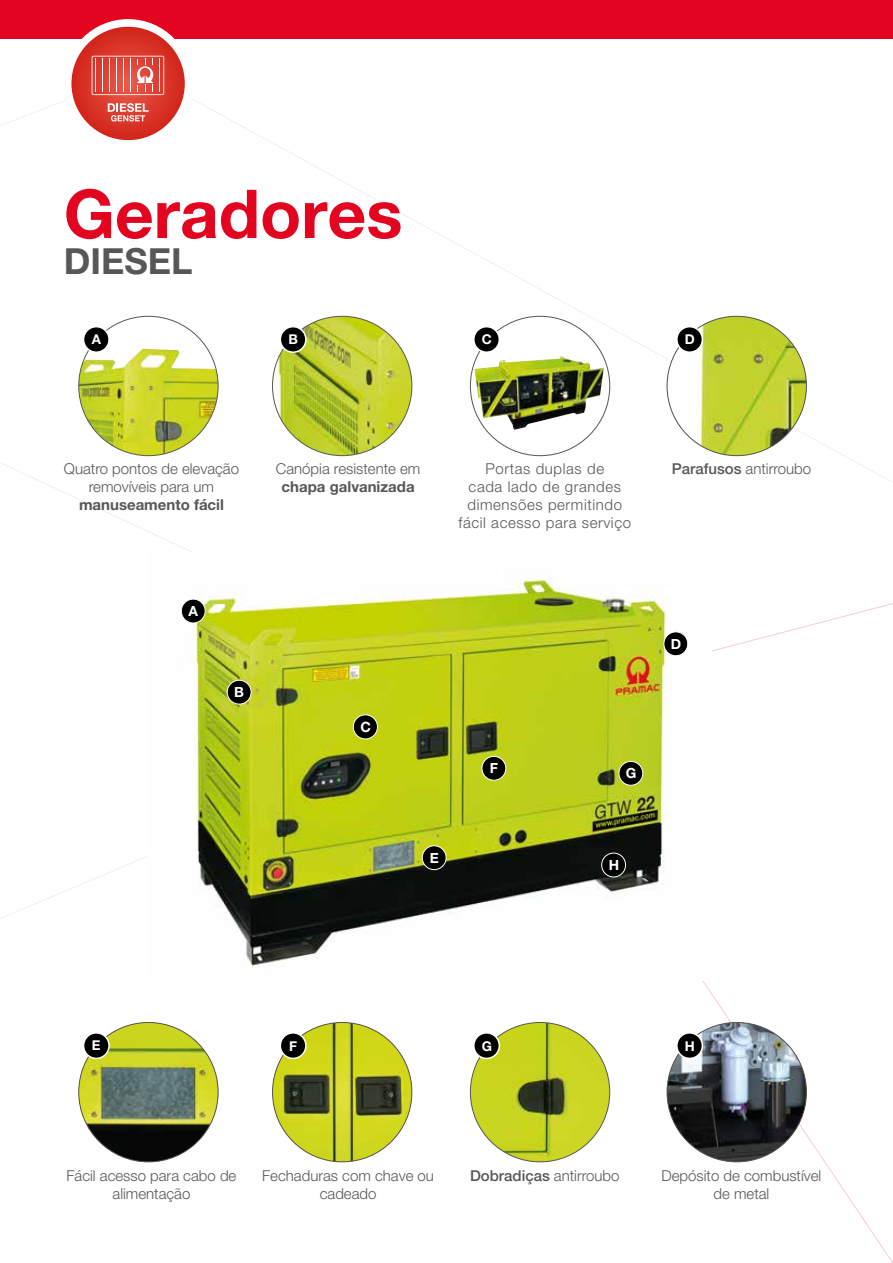
<style>
.page{position:relative;width:893px;height:1263px;background:#fff}
.page>*{position:absolute;margin:0;border:0;box-sizing:border-box;transform-origin:0 0}
.t1{font:700 67.5px "Helvetica Neue LT Pro";color:#e30520}
.t2{font:700 36px "Helvetica Neue LT Pro";color:#575756}
.t3{font:300 15px/18px "Helvetica Neue LT Pro";color:#575756;text-align:center}
.t4{font:300 15px/18px "Helvetica Neue LT Pro";letter-spacing:.04em;color:#575756;text-align:center}
.t5{font:700 15px "Helvetica Neue LT Pro";color:#575756}
.t6{font:500 15px "Helvetica Neue LT Pro";color:#575756}
.t7{font:700 14.1px "Helvetica Neue LT Pro";color:#fff}
.t8{font:700 13.95px "Helvetica Neue LT Pro";color:#fff}
.t9{font:700 13.5px "Helvetica Neue LT Pro";color:#fff}
.s1{font-weight:500}
.s2{font-weight:300}
</style>
<div class="page">
<div style="left:0;top:0;width:893px;height:38px;background:#e30520"></div>
<svg style="left:64px;top:19px;width:128px;height:122px"></svg>
<img style="left:181px;top:571px;width:507px;height:397px">
<div style="left:181px;top:599px;width:24px;height:24px;background:#000;border-radius:50%"></div>
<div style="left:181px;top:599px;width:25px;height:24px;border:1px solid #fff;border-radius:50%"></div>
<div style="left:227px;top:680px;width:24px;height:24px;background:#000;border-radius:50%"></div>
<div style="left:227px;top:680px;width:24px;height:24px;border:1px solid #fff;border-radius:50%"></div>
<div style="left:353px;top:715px;width:24px;height:24px;background:#000;border-radius:50%"></div>
<div style="left:353px;top:714px;width:25px;height:25px;border:1px solid #fff;border-radius:50%"></div>
<div style="left:664px;top:632px;width:24px;height:24px;background:#000;border-radius:50%"></div>
<div style="left:663px;top:631px;width:25px;height:25px;border:1px solid #fff;border-radius:50%"></div>
<div style="left:422px;top:846px;width:24px;height:24px;background:#000;border-radius:50%"></div>
<div style="left:422px;top:845px;width:24px;height:25px;border:1px solid #fff;border-radius:50%"></div>
<div style="left:482px;top:756px;width:24px;height:24px;background:#000;border-radius:50%"></div>
<div style="left:482px;top:756px;width:24px;height:25px;border:1px solid #fff;border-radius:50%"></div>
<div style="left:619px;top:761px;width:24px;height:24px;background:#000;border-radius:50%"></div>
<div style="left:618px;top:761px;width:25px;height:25px;border:1px solid #fff;border-radius:50%"></div>
<div style="left:602px;top:853px;width:23px;height:24px;background:#000;border-radius:50%"></div>
<div style="left:601px;top:853px;width:25px;height:24px;border:1px solid #fff;border-radius:50%"></div>
<img style="left:273px;top:316px;width:139px;height:140px;border-radius:70px">
<img style="left:79px;top:349px;width:139px;height:107px">
<img style="left:474px;top:356px;width:130px;height:74px">
<img style="left:667px;top:316px;width:139px;height:140px;border-radius:70px">
<div style="left:280px;top:327px;width:26px;height:25px;background:#000;border-radius:50%"></div>
<div style="left:280px;top:326px;width:27px;height:27px;border:2px solid #fff;border-radius:50%"></div>
<div style="left:84px;top:327px;width:25px;height:25px;background:#000;border-radius:50%"></div>
<div style="left:83px;top:326px;width:27px;height:27px;border:2px solid #fff;border-radius:50%"></div>
<div style="left:474px;top:327px;width:25px;height:25px;background:#000;border-radius:50%"></div>
<div style="left:473px;top:326px;width:27px;height:27px;border:2px solid #fff;border-radius:50%"></div>
<div style="left:677px;top:327px;width:25px;height:25px;background:#000;border-radius:50%"></div>
<div style="left:676px;top:326px;width:27px;height:27px;border:2px solid #fff;border-radius:50%"></div>
<img style="left:273px;top:1022px;width:139px;height:140px;border-radius:70px">
<img style="left:79px;top:1022px;width:139px;height:140px;border-radius:70px">
<img style="left:470px;top:1022px;width:140px;height:140px;border-radius:70px">
<img style="left:667px;top:1022px;width:139px;height:140px;border-radius:70px">
<div style="left:280px;top:1033px;width:26px;height:25px;background:#000;border-radius:50%"></div>
<div style="left:280px;top:1032px;width:27px;height:27px;border:2px solid #fff;border-radius:50%"></div>
<div style="left:84px;top:1033px;width:25px;height:25px;background:#000;border-radius:50%"></div>
<div style="left:83px;top:1032px;width:27px;height:27px;border:2px solid #fff;border-radius:50%"></div>
<div style="left:474px;top:1033px;width:25px;height:25px;background:#000;border-radius:50%"></div>
<div style="left:473px;top:1032px;width:27px;height:27px;border:2px solid #fff;border-radius:50%"></div>
<div style="left:677px;top:1033px;width:25px;height:25px;background:#000;border-radius:50%"></div>
<div style="left:676px;top:1032px;width:27px;height:27px;border:2px solid #fff;border-radius:50%"></div>
<h1 class="t1" style="left:64px;top:172px;width:340px">Geradores</h1>
<h2 class="t2" style="left:64px;top:239px;width:130px">DIESEL</h2>
<p class="t9" style="left:92px;top:331px;width:11px">A</p>
<p class="t9" style="left:288px;top:331px;width:11px">B</p>
<p class="t9" style="left:482px;top:331px;width:12px">C</p>
<p class="t9" style="left:685px;top:331px;width:12px">D</p>
<p class="t3" style="left:64px;top:459px;width:177px">Quatro pontos de elevação removíveis para um</p>
<p class="t5" style="left:79px;top:495px;width:146px">manuseamento fácil</p>
<p class="t8" style="left:188px;top:602px;width:11px">A</p>
<p class="t8" style="left:234px;top:684px;width:11px">B</p>
<p class="t3" style="left:276px;top:459px;width:146px">Canópia resistente em</p>
<p class="t5" style="left:282px;top:477px;width:135px">chapa galvanizada</p>
<p class="t4" style="left:458px;top:459px;width:174px">Portas duplas de<br>cada lado de grandes dimensões permitindo fácil acesso para serviço</p>
<p class="t7" style="left:360px;top:718px;width:12px">C</p>
<p class="t8" style="left:430px;top:849px;width:11px">E</p>
<p class="t8" style="left:490px;top:760px;width:10px">F</p>
<p class="t8" style="left:626px;top:765px;width:12px">G</p>
<p class="t8" style="left:609px;top:856px;width:12px">H</p>
<p class="t3" style="left:672px;top:459px;width:141px"><span class="s1">Parafusos</span> antirroubo</p>
<p class="t8" style="left:671px;top:635px;width:12px">D</p>
<p class="t9" style="left:92px;top:1037px;width:10px">E</p>
<p class="t9" style="left:289px;top:1037px;width:10px">F</p>
<p class="t9" style="left:482px;top:1037px;width:12px">G</p>
<p class="t9" style="left:685px;top:1037px;width:12px">H</p>
<p class="t3" style="left:67px;top:1166px;width:171px">Fácil acesso para cabo de alimentação</p>
<p class="t3" style="left:262px;top:1166px;width:173px">Fechaduras com chave ou cadeado</p>
<p class="t6" style="left:470px;top:1167px;width:151px">Dobradiças <span class="s2">antirroubo</span></p>
<p class="t3" style="left:662px;top:1166px;width:161px">Depósito de combustível de metal</p>
</div>
